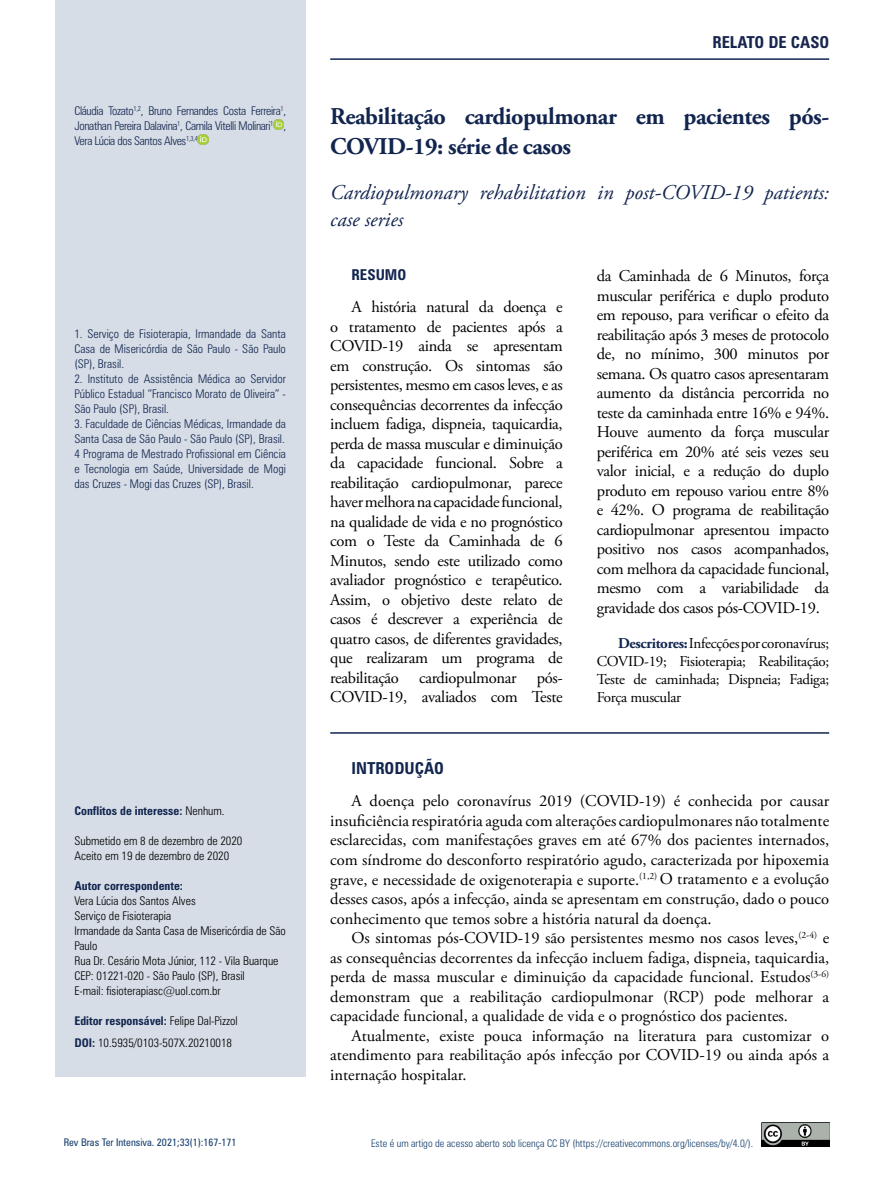
<style>
.page{position:relative;width:893px;height:1191px;background:#fff}
.page>*{position:absolute;margin:0;border:0;box-sizing:border-box;transform-origin:0 0}
.t1{font:700 24px/30px "Adobe Garamond Pro";letter-spacing:-.02em;color:#12254f}
.t2{font:italic 21px/27px "Adobe Garamond Pro";color:#12254f}
.t3{font:16.5px/19.5px "Adobe Garamond Pro";color:#000;text-align:justify}
.t4{font:700 condensed 16.5px "Zurich BT";color:#18254e}
.t5{font:700 condensed 16.5px "Zurich BT";color:#12254f}
.t6{font:15px/18px "Adobe Garamond Pro";letter-spacing:-.02em;color:#000;text-align:justify}
.t7{font:700 condensed 15px "Zurich BT";color:#12254f}
.t8{font:300 condensed 12px/15px "Zurich BT";color:#12254f;text-align:justify}
.t9{font:300 condensed 12px/15px "Zurich BT";color:#000}
.t10{font:700 condensed 12px "Zurich BT";color:#12254f}
.t11{font:300 condensed 10.5px "Zurich BT";color:#163f6d}
.t12{font:condensed 10.5px "Zurich BT";color:#163f6d}
.s1{font-weight:300;color:#000}
.s2{font-weight:700;color:#12254f}
</style>
<div class="page">
<div style="left:55px;top:0;width:250px;height:1076px;background:#d5dce6"></div>
<svg style="left:273px;top:119px;width:11px;height:11px"></svg>
<svg style="left:198px;top:134px;width:10px;height:11px"></svg>
<hr style="left:330px;top:732px;width:499px;height:1px;background:#12254f">
<img style="left:761px;top:1122px;width:68px;height:24px">
<hr style="left:330px;top:58px;width:499px;height:2px;background:#12254f">
<p class="t8" style="left:74px;top:103px;width:213px">Cláudia Tozato<sup>1,2</sup>, Bruno Fernandes Costa Ferreira<sup>1</sup>, Jonathan Pereira Dalavina<sup>1</sup>, Camila Vitelli Molinari<sup>1</sup> , Vera Lúcia dos Santos Alves<sup>1,3,4</sup></p>
<p class="t8" style="left:74px;top:326px;width:213px">1. Serviço de Fisioterapia, Irmandade da Santa Casa de Misericórdia de São Paulo - São Paulo (SP), Brasil.</p>
<p class="t8" style="left:74px;top:371px;width:213px">2. Instituto de Assistência Médica ao Servidor Público Estadual “Francisco Morato de Oliveira” - São Paulo (SP), Brasil.</p>
<p class="t8" style="left:74px;top:416px;width:213px">3. Faculdade de Ciências Médicas, Irmandade da Santa Casa de São Paulo - São Paulo (SP), Brasil.<br>4 Programa de Mestrado Profissional em Ciência e Tecnologia em Saúde, Universidade de Mogi das Cruzes - Mogi das Cruzes (SP), Brasil.</p>
<p class="t10" style="left:74px;top:803px;width:152px">Conflitos de interesse: <span class="s1">Nenhum.</span></p>
<p class="t9" style="left:74px;top:833px;width:170px">Submetido em 8 de dezembro de 2020<br>Aceito em 19 de dezembro de 2020</p>
<p class="t10" style="left:74px;top:878px;width:110px">Autor correspondente:</p>
<p class="t9" style="left:74px;top:893px;width:213px">Vera Lúcia dos Santos Alves<br>Serviço de Fisioterapia<br>Irmandade da Santa Casa de Misericórdia de São<br>Paulo<br>Rua Dr. Cesário Mota Júnior, 112 - Vila Buarque<br>CEP: 01221-020 - São Paulo (SP), Brasil<br>E-mail: fisioterapiasc@uol.com.br</p>
<p class="t10" style="left:74px;top:1013px;width:165px">Editor responsável: <span class="s1">Felipe Dal-Pizzol</span></p>
<p class="t9" style="left:74px;top:1035px;width:159px"><span class="s2">DOI:</span> 10.5935/0103-507X.20210018</p>
<p class="t12" style="left:64px;top:1135px;width:174px">Rev Bras Ter Intensiva. 2021;33(1):167-171</p>
<p class="t4" style="left:712px;top:32px;width:118px">RELATO DE CASO</p>
<h1 class="t1" style="left:330px;top:102px;width:500px">Reabilitação cardiopulmonar em pacientes pós-<br>COVID-19: série de casos</h1>
<p class="t2" style="left:330px;top:179px;width:500px">Cardiopulmonary rehabilitation in post-COVID-19 patients: case series</p>
<p class="t7" style="left:351px;top:265px;width:56px">RESUMO</p>
<p class="t3" style="left:597px;top:267px;width:234px">da Caminhada de 6 Minutos, força muscular periférica e duplo produto em repouso, para verificar o efeito da reabilitação após 3 meses de protocolo de, no mínimo, 300 minutos por semana. Os quatro casos apresentaram aumento da distância percorrida no teste da caminhada entre 16% e 94%.<br>Houve aumento da força muscular periférica em 20% até seis vezes seu valor inicial, e a redução do duplo produto em repouso variou entre 8% e 42%. O programa de reabilitação cardiopulmonar apresentou impacto positivo nos casos acompanhados, com melhora da capacidade funcional, mesmo com a variabilidade da gravidade dos casos pós-COVID-19.</p>
<p class="t3" style="left:330px;top:298px;width:234px;text-indent:21px">A história natural da doença e o tratamento de pacientes após a COVID-19 ainda se apresentam em construção. Os sintomas são persistentes, mesmo em casos leves, e as consequências decorrentes da infecção incluem fadiga, dispneia, taquicardia, perda de massa muscular e diminuição da capacidade funcional. Sobre a reabilitação cardiopulmonar, parece haver melhora na capacidade funcional, na qualidade de vida e no prognóstico com o Teste da Caminhada de 6<br>Minutos, sendo este utilizado como avaliador prognóstico e terapêutico.<br>Assim, o objetivo deste relato de casos é descrever a experiência de quatro casos, de diferentes gravidades, que realizaram um programa de reabilitação cardiopulmonar pós-COVID-19, avaliados com Teste</p>
<p class="t6" style="left:597px;top:635px;width:234px;text-indent:21px"><span class="s2">Descritores:</span>Infecções por coronavírus; COVID-19; Fisioterapia; Reabilitação; Teste de caminhada; Dispneia; Fadiga; Força muscular</p>
<p class="t5" style="left:351px;top:758px;width:94px">INTRODUÇÃO</p>
<p class="t3" style="left:330px;top:792px;width:500px;text-indent:21px">A doença pelo coronavírus 2019 (COVID-19) é conhecida por causar insuficiência respiratória aguda com alterações cardiopulmonares não totalmente esclarecidas, com manifestações graves em até 67% dos pacientes internados, com síndrome do desconforto respiratório agudo, caracterizada por hipoxemia grave, e necessidade de oxigenoterapia e suporte.<sup>(1,2)</sup> O tratamento e a evolução desses casos, após a infecção, ainda se apresentam em construção, dado o pouco conhecimento que temos sobre a história natural da doença.</p>
<p class="t3" style="left:330px;top:928px;width:500px;text-indent:21px">Os sintomas pós-COVID-19 são persistentes mesmo nos casos leves,<sup>(2-4)</sup> e as consequências decorrentes da infecção incluem fadiga, dispneia, taquicardia, perda de massa muscular e diminuição da capacidade funcional. Estudos<sup>(3-6) </sup>demonstram que a reabilitação cardiopulmonar (RCP) pode melhorar a capacidade funcional, a qualidade de vida e o prognóstico dos pacientes.</p>
<p class="t3" style="left:330px;top:1026px;width:500px;text-indent:21px">Atualmente, existe pouca informação na literatura para customizar o atendimento para reabilitação após infecção por COVID-19 ou ainda após a internação hospitalar.</p>
<p class="t11" style="left:371px;top:1136px;width:384px">Este é um artigo de acesso aberto sob licença CC BY (https://creativecommons.org/licenses/by/4.0/).</p>
</div>
